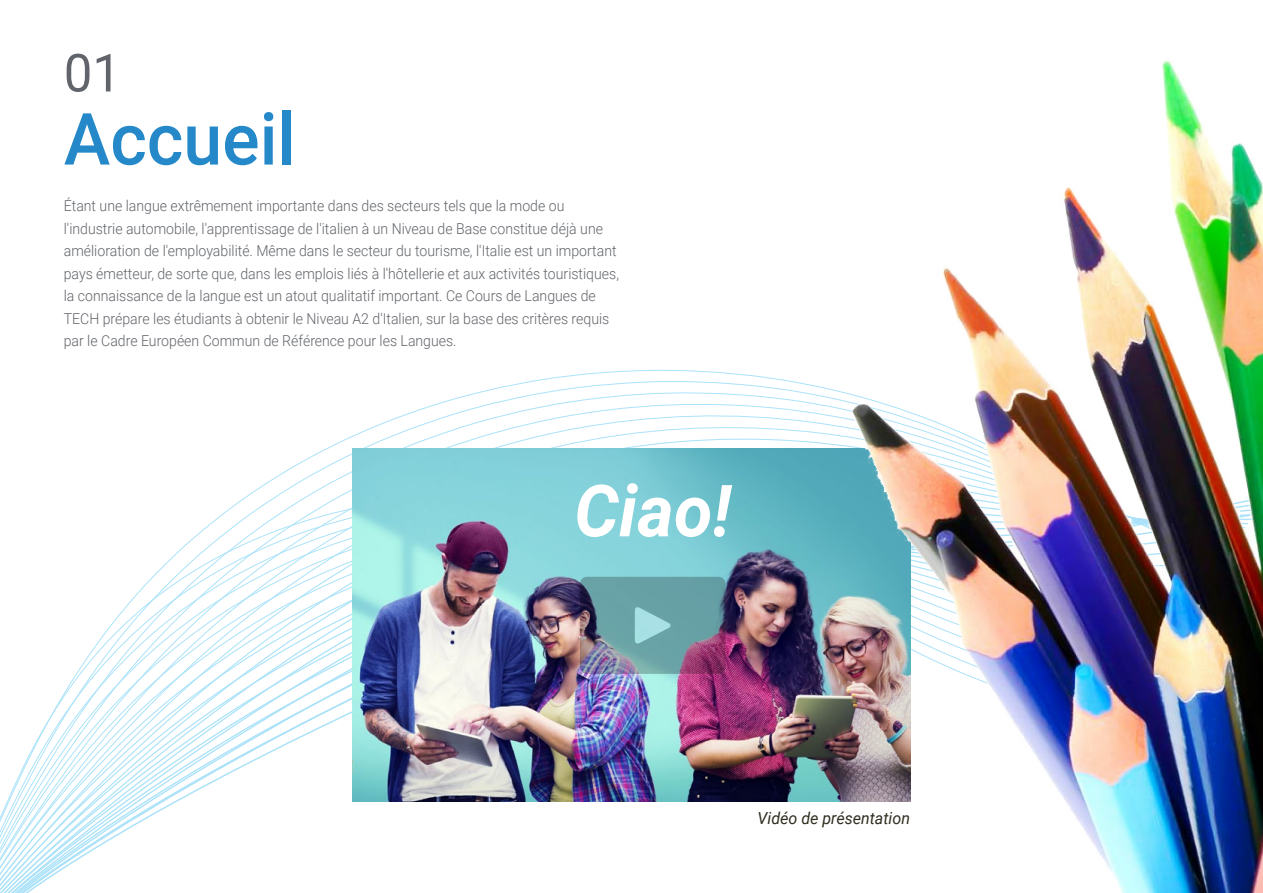
<style>
.page{position:relative;width:1263px;height:893px;background:#fff}
.page>*{position:absolute;margin:0;border:0;box-sizing:border-box;transform-origin:0 0}
.t1{font:500 72px "Roboto";color:#2488c9}
.t2{font:italic 700 72px "Roboto";color:#fff}
.t3{font:52.5px "Roboto";color:#61646a}
.t4{font:italic 16.5px "Roboto";color:#312e20}
.t5{font:300 15px/22.5px "Roboto";color:#61646a;scale:.94 1}
</style>
<div class="page">
<svg style="left:0;top:369px;width:790px;height:524px"></svg>
<img style="left:353px;top:449px;width:437px;height:353px">
<img style="left:580px;top:577px;width:146px;height:97px">
<img style="left:790px;top:60px;width:473px;height:833px">
<h2 class="t3" style="left:64px;top:36px;width:59px">01</h2>
<h1 class="t1" style="left:64px;top:89px;width:233px">Accueil</h1>
<p class="t5" style="left:64px;top:194px;width:592px">Étant une langue extrêmement importante dans des secteurs tels que la mode ou l'industrie automobile, l'apprentissage de l'italien à un Niveau de Base constitue déjà une amélioration de l'employabilité. Même dans le secteur du tourisme, l'Italie est un important pays émetteur, de sorte que, dans les emplois liés à l'hôtellerie et aux activités touristiques, la connaissance de la langue est un atout qualitatif important. Ce Cours de Langues de TECH prépare les étudiants à obtenir le Niveau A2 d'Italien, sur la base des critères requis par le Cadre Européen Commun de Référence pour les Langues.</p>
<h1 class="t2" style="left:574px;top:460px;width:159px">Ciao!</h1>
<p class="t4" style="left:758px;top:806px;width:154px">Vidéo de présentation</p>
</div>
